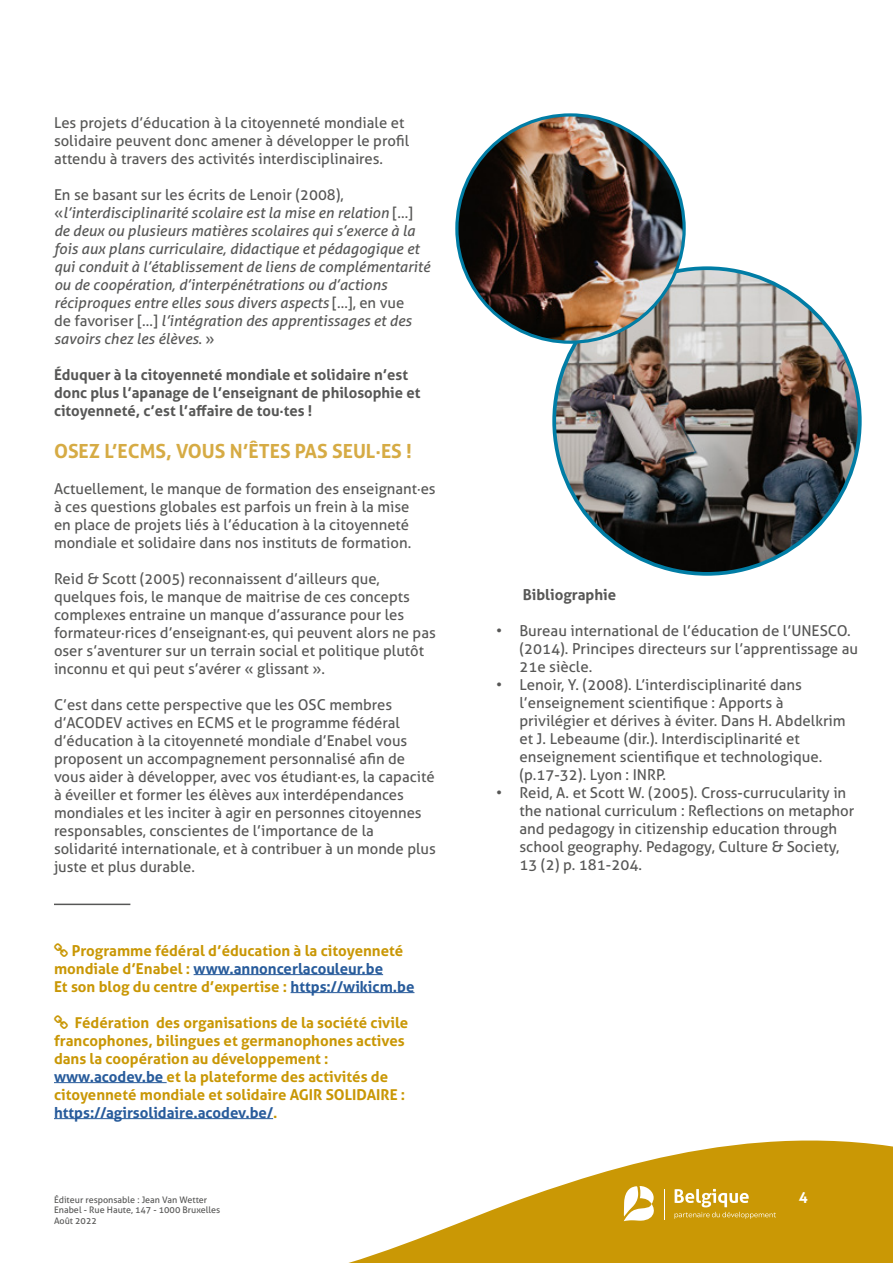
<style>
.page{position:relative;width:893px;height:1263px;background:#fff}
.page>*{position:absolute;margin:0;border:0;box-sizing:border-box;transform-origin:0 0}
.t1{font:700 19.5px "Aller";color:#d6ab44}
.t2{font:15px/18px "Aller";color:#575756}
.t3{font:italic 15px/18px "Aller";color:#575756}
.t4{font:700 15px/18px "Aller";color:#c99705}
.t5{font:700 15px/18px "Aller";color:#575756}
.t6{font:700 15px "Aller";color:#fff}
.t7{font:9px/10.8px "Aller";color:#575756}
.s1{font-style:normal}
.s2{color:#275b9b}
</style>
<div class="page">
<svg style="left:74px;top:1118px;width:819px;height:145px"></svg>
<img style="left:554px;top:268px;width:306px;height:306px;border-radius:153px">
<img style="left:457px;top:115px;width:227px;height:227px;border-radius:114px">
<svg style="left:674px;top:1189px;width:102px;height:30px"></svg>
<hr style="left:664px;top:1189px;width:1px;height:30px;background:#fff">
<svg style="left:624px;top:1186px;width:31px;height:35px"></svg>
<hr style="left:194px;top:974px;width:189px;height:1px;background:#275b9b">
<hr style="left:291px;top:992px;width:123px;height:1px;background:#275b9b">
<hr style="left:54px;top:1082px;width:113px;height:1px;background:#275b9b">
<hr style="left:54px;top:1118px;width:219px;height:1px;background:#275b9b">
<hr style="left:54px;top:904px;width:76px;height:1px;background:#575756">
<p class="t2" style="left:54px;top:114px;width:357px">Les projets d’éducation à la citoyenneté mondiale et solidaire peuvent donc amener à développer le profil attendu à travers des activités interdisciplinaires.</p>
<p class="t3" style="left:54px;top:186px;width:378px"><span class="s1">En se basant sur les écrits de Lenoir (2008),<br>«</span> l’interdisciplinarité scolaire est la mise en relation <span class="s1">[…] </span>de deux ou plusieurs matières scolaires qui s’exerce à la fois aux plans curriculaire, didactique et pédagogique et qui conduit à l’établissement de liens de complémentarité ou de coopération, d’interpénétrations ou d’actions réciproques entre elles sous divers aspects <span class="s1">[…], en vue<br>de favoriser […]</span> l’intégration des apprentissages et des savoirs chez les élèves<span class="s1">. »</span></p>
<p class="t5" style="left:54px;top:366px;width:368px">Éduquer à la citoyenneté mondiale et solidaire n’est donc plus l’apanage de l’enseignant de philosophie et citoyenneté, c’est l’affaire de tou·tes !</p>
<h1 class="t1" style="left:54px;top:439px;width:359px">OSEZ L’ECMS, VOUS N’ÊTES PAS SEUL·ES !</h1>
<p class="t2" style="left:54px;top:479px;width:383px">Actuellement, le manque de formation des enseignant·es à ces questions globales est parfois un frein à la mise<br>en place de projets liés à l’éducation à la citoyenneté mondiale et solidaire dans nos instituts de formation.</p>
<p class="t2" style="left:54px;top:569px;width:383px">Reid &amp; Scott (2005) reconnaissent d’ailleurs que, quelques fois, le manque de maitrise de ces concepts complexes entraine un manque d’assurance pour les formateur·rices d’enseignant·es, qui peuvent alors ne pas oser s’aventurer sur un terrain social et politique plutôt inconnu et qui peut s’avérer « glissant ».</p>
<p class="t2" style="left:54px;top:695px;width:383px">C’est dans cette perspective que les OSC membres d’ACODEV actives en ECMS et le programme fédéral d’éducation à la citoyenneté mondiale d’Enabel vous proposent un accompagnement personnalisé afin de vous aider à développer, avec vos étudiant·es, la capacité à éveiller et former les élèves aux interdépendances mondiales et les inciter à agir en personnes citoyennes responsables, conscientes de l’importance de la solidarité internationale, et à contribuer à un monde plus juste et plus durable.</p>
<p class="t4" style="left:54px;top:941px;width:362px;text-indent:18px">Programme fédéral d’éducation à la citoyenneté mondiale d’Enabel : <span class="s2">www.annoncerlacouleur.be<br></span>Et son blog du centre d’expertise : <span class="s2">https://wikicm.be</span></p>
<p class="t4" style="left:54px;top:1013px;width:356px;text-indent:21px">Fédération des organisations de la société civile francophones, bilingues et germanophones actives dans la coopération au développement : <span class="s2">www.acodev.be</span> et la plateforme des activités de citoyenneté mondiale et solidaire AGIR SOLIDAIRE : <span class="s2">https://agirsolidaire.acodev.be/</span>.</p>
<p class="t5" style="left:523px;top:586px;width:95px">Bibliographie</p>
<p class="t2" style="left:519px;top:622px;width:340px;text-indent:-23px">• Bureau international de l’éducation de l’UNESCO. (2014). Principes directeurs sur l’apprentissage au<br>21e siècle.</p>
<p class="t2" style="left:519px;top:676px;width:328px;text-indent:-23px">• Lenoir, Y. (2008). L’interdisciplinarité dans l’enseignement scientifique : Apports à privilégier et dérives à éviter. Dans H. Abdelkrim et J. Lebeaume (dir.). Interdisciplinarité et enseignement scientifique et technologique. (p.17-32). Lyon : INRP.</p>
<p class="t2" style="left:519px;top:784px;width:337px;text-indent:-23px">• Reid, A. et Scott W. (2005). Cross-currucularity in the national curriculum : Reflections on metaphor and pedagogy in citizenship education through school geography. Pedagogy, Culture &amp; Society, 13 (2) p. 181-204.</p>
<p class="t7" style="left:54px;top:1194px;width:155px">Éditeur responsable : Jean Van Wetter</p>
<p class="t6" style="left:799px;top:1187px;width:10px">4</p>
<p class="t7" style="left:54px;top:1205px;width:168px">Enabel - Rue Haute, 147 - 1000 Bruxelles<br>Août 2022</p>
</div>
